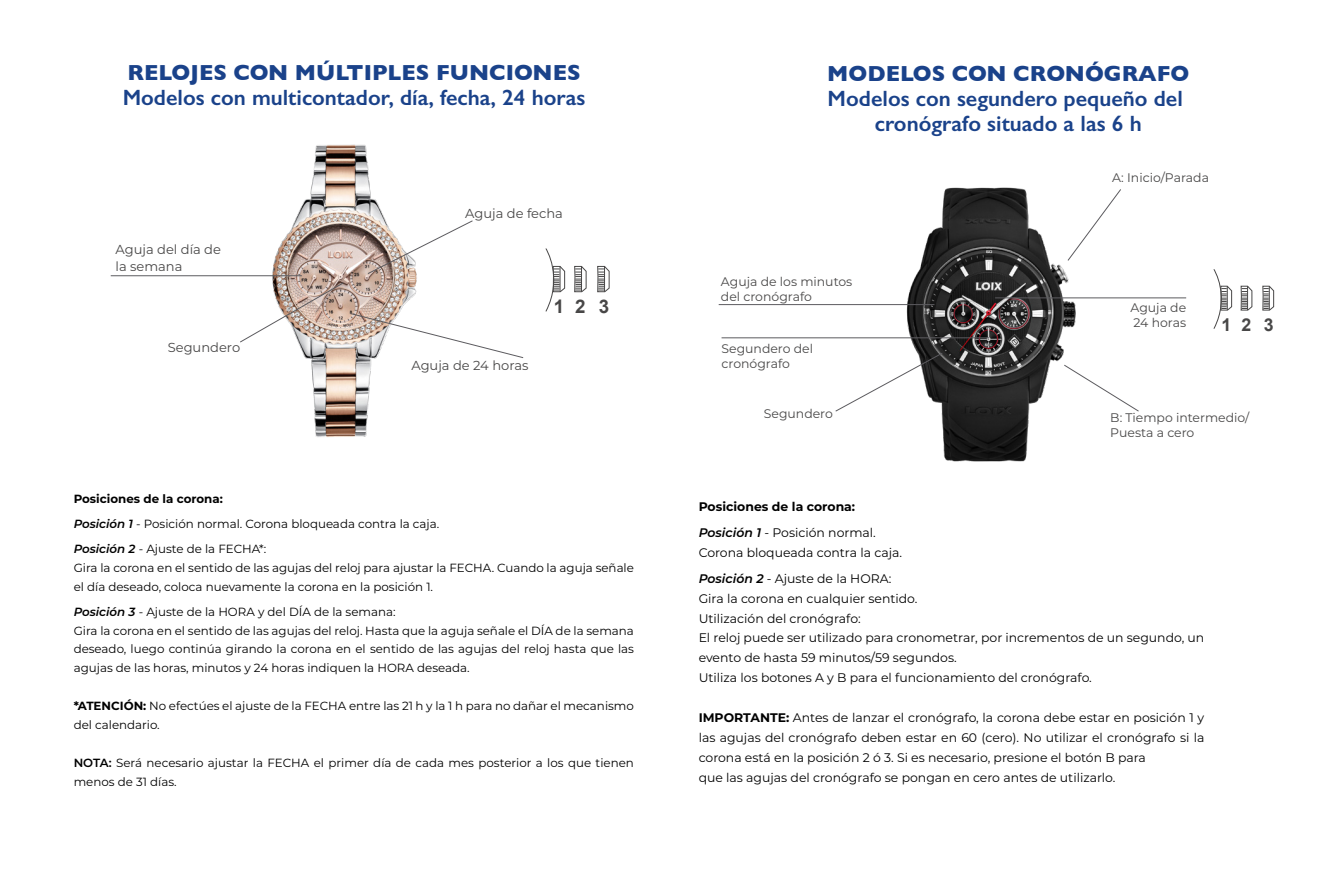
<style>
.page{position:relative;width:1330px;height:875px;background:#fff}
.page>*{position:absolute;margin:0;border:0;box-sizing:border-box;transform-origin:0 0}
.t1{font:600 22.22px/25.4px "Gill Sans";color:#1a428a;text-align:center}
.t2{font:700 22.22px "Gill Sans";color:#1a428a}
.t3{font:700 18.81px "Arial";color:#484747}
.t4{font:700 17.76px "Arial";color:#484747}
.t5{font:13.04px/17.8px "Montserrat";color:#484747}
.t6{font:12.42px/19.9px "Montserrat";color:#000}
.t7{font:12.42px/14.9px "Montserrat";color:#484747}
.t8{font:700 12.42px/26.1px "Montserrat";color:#000}
.t9{font:11.81px/19px "Montserrat";color:#000}
.s1{font-weight:700}
.s2{font-weight:600;font-style:italic}
.s3{font-weight:600}
.s4{font-weight:400}
</style>
<div class="page">
<img style="left:188px;top:144px;width:229px;height:293px">
<hr style="left:111px;top:275px;width:191px;height:1px;background:#5c5b5f">
<svg style="left:350px;top:313px;width:174px;height:45px"></svg>
<svg style="left:367px;top:220px;width:106px;height:54px"></svg>
<svg style="left:239px;top:282px;width:105px;height:61px"></svg>
<svg style="left:545px;top:248px;width:21px;height:64px"></svg>
<svg style="left:574px;top:266px;width:13px;height:27px"></svg>
<svg style="left:597px;top:266px;width:13px;height:27px"></svg>
<img style="left:835px;top:187px;width:288px;height:275px">
<hr style="left:719px;top:304px;width:215px;height:1px;background:#5c5b5f">
<hr style="left:722px;top:337px;width:267px;height:1px;background:#5c5b5f">
<hr style="left:995px;top:298px;width:191px;height:1px;background:#5c5b5f">
<svg style="left:835px;top:352px;width:108px;height:60px"></svg>
<svg style="left:1067px;top:188px;width:55px;height:73px"></svg>
<svg style="left:1063px;top:364px;width:76px;height:48px"></svg>
<svg style="left:1213px;top:269px;width:19px;height:60px"></svg>
<svg style="left:1240px;top:285px;width:13px;height:26px"></svg>
<svg style="left:1262px;top:285px;width:12px;height:26px"></svg>
<div style="left:1079px;top:448px;width:44px;height:21px;background:#fff"></div>
<h1 class="t2" style="left:128px;top:55px;width:455px">RELOJES CON MÚLTIPLES FUNCIONES</h1>
<h1 class="t1" style="left:123px;top:85px;width:464px">Modelos con multicontador, día, fecha, 24 horas</h1>
<p class="t5" style="left:116px;top:240px;width:107px">Aguja del día de la semana</p>
<p class="t5" style="left:168px;top:338px;width:74px">Segundero</p>
<p class="t5" style="left:465px;top:204px;width:99px">Aguja de fecha</p>
<p class="t5" style="left:411px;top:356px;width:119px">Aguja de 24 horas</p>
<h2 class="t3" style="left:554px;top:294px;width:57px">123</h2>
<p class="t9" style="left:74px;top:486px;width:367px;line-height:24.8px"><span class="s1">Posiciones de la corona:<br></span><span class="s2">Posición 1</span> - Posición normal. Corona bloqueada contra la caja.<br><span class="s2">Posición 2</span> - Ajuste de la FECHA*:</p>
<p class="t9" style="left:74px;top:558px;width:562px">Gira la corona en el sentido de las agujas del reloj para ajustar la FECHA. Cuando la aguja señale el día deseado, coloca nuevamente la corona en la posición 1.</p>
<p class="t9" style="left:74px;top:601px;width:562px"><span class="s2">Posición 3</span> - Ajuste de la HORA y del DÍA de la semana:<br>Gira la corona en el sentido de las agujas del reloj. Hasta que la aguja señale el DÍA de la semana deseado, luego continúa girando la corona en el sentido de las agujas del reloj hasta que las agujas de las horas, minutos y 24 horas indiquen la HORA deseada.</p>
<p class="t9" style="left:74px;top:696px;width:562px"><span class="s1">*ATENCIÓN:</span> No efectúes el ajuste de la FECHA entre las 21 h y la 1 h para no dañar el mecanismo del calendario.</p>
<p class="t9" style="left:74px;top:753px;width:562px"><span class="s3">NOTA:</span> Será necesario ajustar la FECHA el primer día de cada mes posterior a los que tienen menos de 31 días.</p>
<h1 class="t2" style="left:827px;top:55px;width:364px">MODELOS CON CRONÓGRAFO</h1>
<h1 class="t1" style="left:828px;top:86px;width:357px">Modelos con segundero pequeño del cronógrafo situado a las 6 h</h1>
<p class="t7" style="left:721px;top:274px;width:133px">Aguja de los minutos del cronógrafo</p>
<p class="t7" style="left:722px;top:340px;width:93px">Segundero del cronógrafo</p>
<p class="t7" style="left:764px;top:405px;width:71px">Segundero</p>
<p class="t7" style="left:1112px;top:169px;width:98px">A: Inicio/Parada</p>
<p class="t7" style="left:1131px;top:300px;width:57px">Aguja de<br>24 horas</p>
<h3 class="t4" style="left:1221px;top:313px;width:54px">123</h3>
<p class="t7" style="left:1110px;top:410px;width:141px">B: Tiempo intermedio/<br>Puesta a cero</p>
<p class="t8" style="left:699px;top:493px;width:179px">Posiciones de la corona:<br><span class="s2">Posición 1</span> <span class="s4">- Posición normal.</span></p>
<p class="t6" style="left:699px;top:539px;width:205px;line-height:26.1px">Corona bloqueada contra la caja.<br><span class="s2">Posición 2</span> - Ajuste de la HORA:</p>
<p class="t6" style="left:699px;top:588px;width:507px">Gira la corona en cualquier sentido.<br>Utilización del cronógrafo:<br>El reloj puede ser utilizado para cronometrar, por incrementos de un segundo, un evento de hasta 59 minutos/59 segundos.<br>Utiliza los botones A y B para el funcionamiento del cronógrafo.</p>
<p class="t6" style="left:699px;top:707px;width:507px"><span class="s1">IMPORTANTE:</span> Antes de lanzar el cronógrafo, la corona debe estar en posición 1 y las agujas del cronógrafo deben estar en 60 (cero). No utilizar el cronógrafo si la corona está en la posición 2 ó 3. Si es necesario, presione el botón B para<br>que las agujas del cronógrafo se pongan en cero antes de utilizarlo.</p>
</div>
